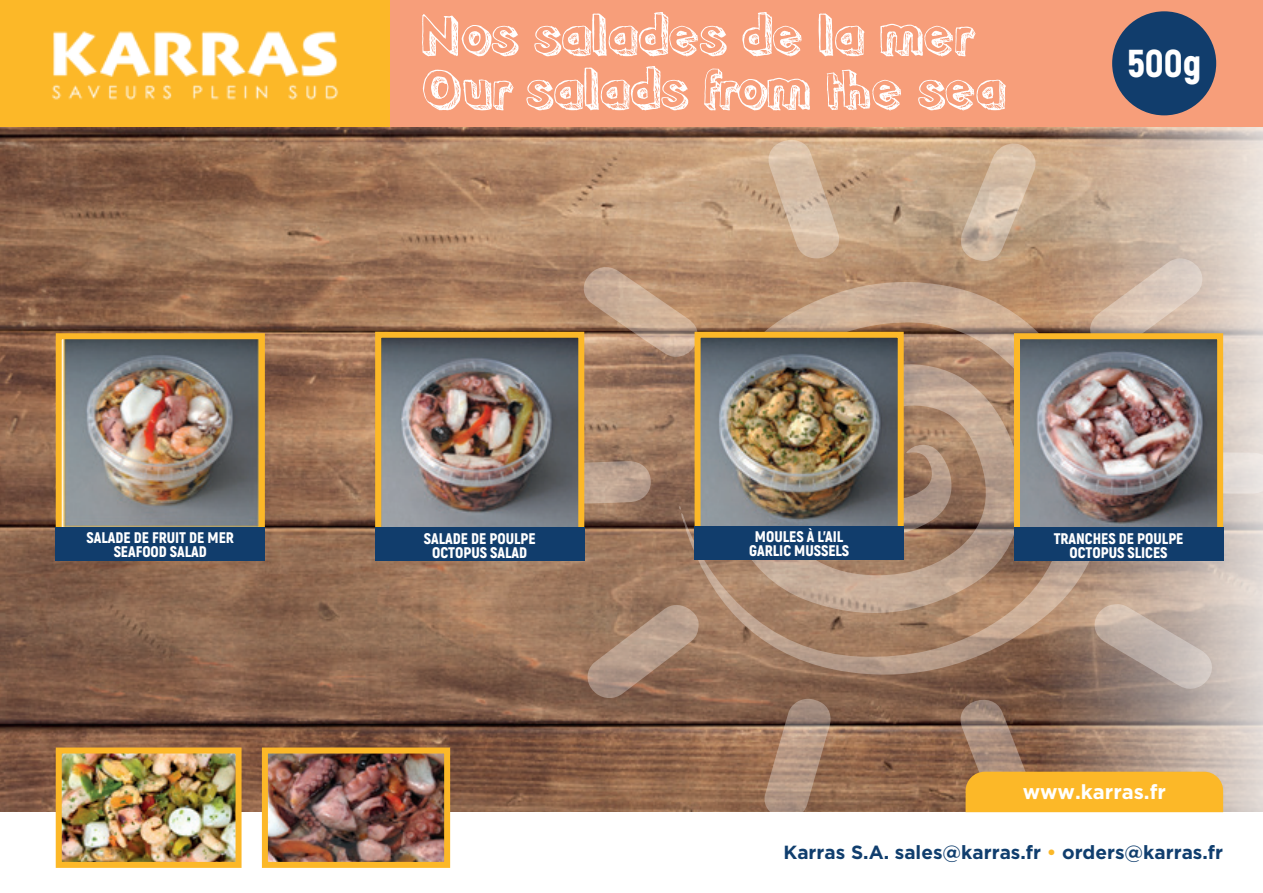
<style>
.page{position:relative;width:1263px;height:893px;background:#fff}
.page>*{position:absolute;margin:0;border:0;box-sizing:border-box;transform-origin:0 0}
.t1{font:54.9px/54px "Pointy";color:#fff}
.t2{font:900 38.85px "Akrobat";color:#fff}
.t3{font:700 20.25px "Gotham";color:#fff}
.t4{font:700 19.05px "Gotham";color:#103e6e}
.t5{font:900 15.45px/13.5px "Akrobat";color:#fff;text-align:center}
.s1{color:#fbb828}
</style>
<div class="page">
<img style="left:0;top:127px;width:1263px;height:685px">
<svg style="left:684px;top:275px;width:422px;height:404px;background:#ae8d74"></svg>
<svg style="left:1223px;top:452px;width:40px;height:42px;background:#e6dfda"></svg>
<svg style="left:584px;top:461px;width:67px;height:44px;background:#b79c89"></svg>
<svg style="left:1087px;top:257px;width:115px;height:76px;background:#cdb6a5"></svg>
<svg style="left:956px;top:139px;width:81px;height:122px;background:#cbb095"></svg>
<svg style="left:586px;top:604px;width:113px;height:96px;background:#a2836e"></svg>
<svg style="left:581px;top:264px;width:117px;height:98px;background:#b8957b"></svg>
<svg style="left:763px;top:697px;width:67px;height:115px;background:#a4836f"></svg>
<svg style="left:766px;top:138px;width:76px;height:120px;background:#cfb296"></svg>
<svg style="left:679px;top:506px;width:6px;height:17px"></svg>
<div style="left:217px;top:0;width:1046px;height:127px;background:#f79e7a"></div>
<svg style="left:958px;top:604px;width:265px;height:209px;background:#b2916a"></svg>
<img style="left:63px;top:754px;width:172px;height:107px">
<div style="left:56px;top:747px;width:186px;height:121px;border:6px solid #fcb828"></div>
<img style="left:269px;top:754px;width:174px;height:107px">
<div style="left:262px;top:747px;width:188px;height:121px;border:6px solid #fcb828"></div>
<div style="left:0;top:0;width:389px;height:127px;background:#fcb828"></div>
<img style="left:52px;top:31px;width:287px;height:69px">
<div style="left:1112px;top:11px;width:104px;height:104px;background:#113d6c;border-radius:50%"></div>
<img style="left:382px;top:339px;width:195px;height:188px">
<div style="left:375px;top:332px;width:209px;height:212px;border:6px solid #fcb828"></div>
<div style="left:375px;top:527px;width:209px;height:34px;background:#113d6c"></div>
<img style="left:63px;top:340px;width:195px;height:187px">
<div style="left:56px;top:333px;width:209px;height:213px;border:6px solid #fcb828"></div>
<div style="left:56px;top:527px;width:209px;height:34px;background:#113d6c"></div>
<img style="left:701px;top:339px;width:196px;height:187px">
<div style="left:694px;top:332px;width:210px;height:212px;border:6px solid #fcb828"></div>
<div style="left:694px;top:526px;width:210px;height:34px;background:#113d6c"></div>
<img style="left:1021px;top:340px;width:195px;height:187px">
<div style="left:1014px;top:333px;width:209px;height:213px;border:6px solid #fcb828"></div>
<div style="left:1014px;top:527px;width:209px;height:34px;background:#113d6c"></div>
<h1 class="t1" style="left:422px;top:13px;width:586px">Nos salades de la mer<br>Our salads from the sea</h1>
<h2 class="t2" style="left:1127px;top:39px;width:76px">500g</h2>
<p class="t5" style="left:87px;top:531px;width:149px">SALADE DE FRUIT DE MER<br>SEAFOOD SALAD</p>
<p class="t5" style="left:749px;top:530px;width:101px">MOULES À L’AIL<br>GARLIC MUSSELS</p>
<p class="t5" style="left:1054px;top:532px;width:131px">TRANCHES DE POULPE<br>OCTOPUS SLICES</p>
<p class="t5" style="left:424px;top:532px;width:113px">SALADE DE POULPE<br>OCTOPUS SALAD</p>
<h3 class="t3" style="left:1023px;top:780px;width:145px">www.karras.fr</h3>
<p class="t4" style="left:783px;top:841px;width:441px">Karras S.A. sales@karras.fr <span class="s1">•</span> orders@karras.fr</p>
</div>
